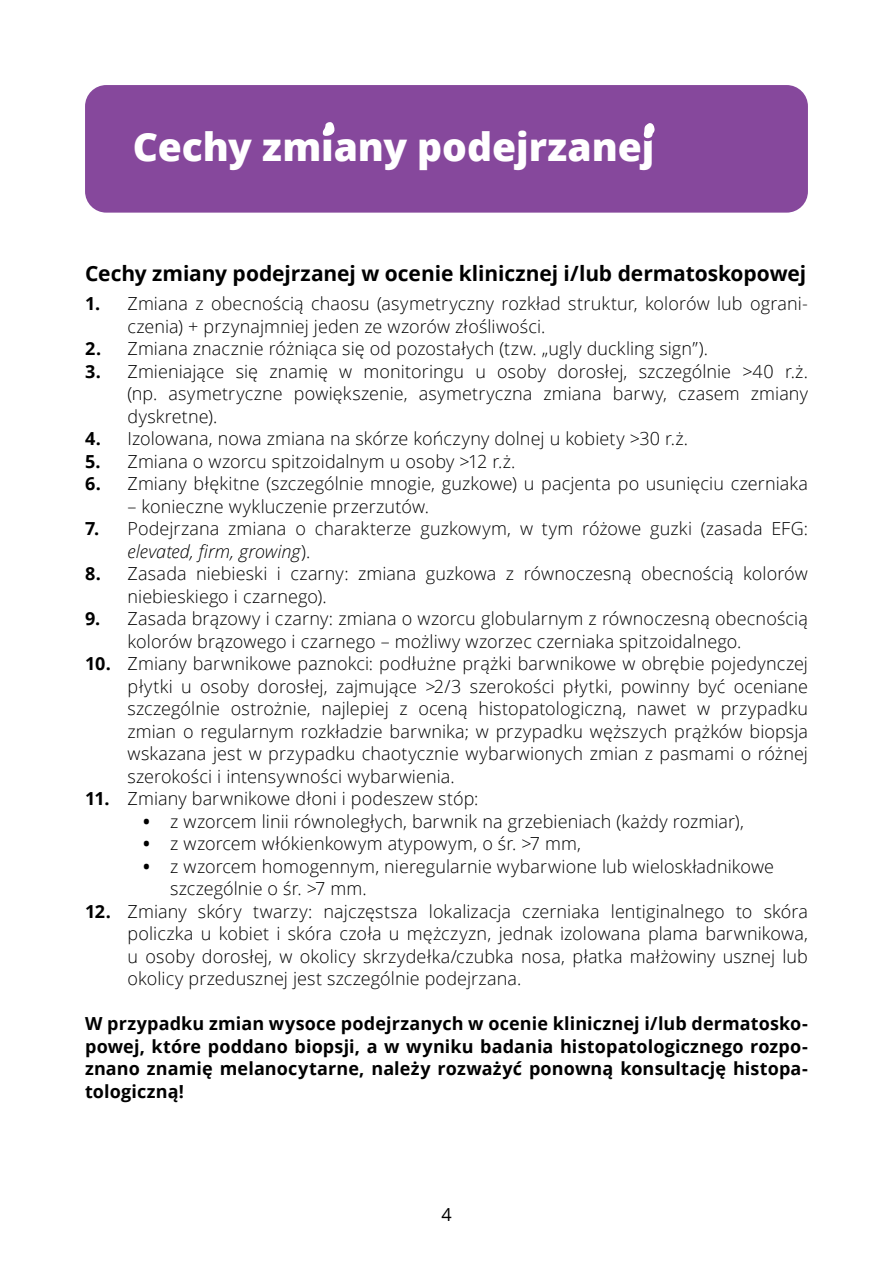
<style>
.page{position:relative;width:893px;height:1263px;background:#fff}
.page>*{position:absolute;margin:0;border:0;box-sizing:border-box;transform-origin:0 0}
.t1{font:800 39px "Open Sans";color:#fff}
.t2{font:700 21px "Open Sans";letter-spacing:-.005em;color:#000}
.t3{font:300 18px/22.5px "Open Sans";letter-spacing:.005em;color:#000}
.t4{font:700 18px/22.5px "Open Sans";letter-spacing:.01em;color:#000;text-align:justify}
.t5{font:18px "Open Sans";color:#000}
.s1{font-weight:700}
.s2{font-style:italic}
</style>
<div class="page">
<div style="left:85px;top:85px;width:723px;height:128px;background:#86489c;border-radius:21px"></div>
<svg style="left:322px;top:122px;width:13px;height:14px"></svg>
<svg style="left:643px;top:123px;width:12px;height:16px"></svg>
<h1 class="t1" style="left:133px;top:117px;width:523px">Cechy zmiany podejrzanej</h1>
<p class="t2" style="left:85px;top:259px;width:723px">Cechy zmiany podejrzanej w ocenie klinicznej i/lub dermatoskopowej</p>
<p class="t3" style="left:128px;top:292px;width:682px;text-indent:-43px"><span class="s1">1.</span> Zmiana z obecnością chaosu (asymetryczny rozkład struktur, kolorów lub ograni&shy;czenia) + przynajmniej jeden ze wzorów złośliwości.</p>
<p class="t3" style="left:85px;top:337px;width:624px"><span class="s1">2.</span> Zmiana znacznie różniąca się od pozostałych (tzw. „ugly duckling sign”).</p>
<p class="t3" style="left:128px;top:359px;width:682px;text-align:justify;text-indent:-43px"><span class="s1">3.</span> Zmieniające się znamię w monitoringu u osoby dorosłej, szczególnie &gt;40 r.ż. (np. asymetryczne powiększenie, asymetryczna zmiana barwy, czasem zmiany dyskretne).</p>
<p class="t3" style="left:85px;top:427px;width:605px"><span class="s1">4.</span> Izolowana, nowa zmiana na skórze kończyny dolnej u kobiety &gt;30 r.ż.</p>
<p class="t3" style="left:85px;top:449px;width:432px"><span class="s1">5.</span> Zmiana o wzorcu spitzoidalnym u osoby &gt;12 r.ż.</p>
<p class="t3" style="left:85px;top:472px;width:724px"><span class="s1">6.</span> Zmiany błękitne (szczególnie mnogie, guzkowe) u pacjenta po usunięciu czerniaka</p>
<p class="t3" style="left:128px;top:494px;width:303px">– konieczne wykluczenie przerzutów.</p>
<p class="t3" style="left:128px;top:517px;width:682px;text-indent:-43px"><span class="s1">7.</span> Podejrzana zmiana o charakterze guzkowym, w tym różowe guzki (zasada EFG: <span class="s2">elevated, firm, growing</span>).</p>
<p class="t3" style="left:128px;top:562px;width:682px;text-indent:-43px"><span class="s1">8.</span> Zasada niebieski i czarny: zmiana guzkowa z równoczesną obecnością kolorów niebieskiego i czarnego).</p>
<p class="t3" style="left:128px;top:607px;width:682px;text-indent:-43px"><span class="s1">9.</span> Zasada brązowy i czarny: zmiana o wzorcu globularnym z równoczesną obecnością kolorów brązowego i czarnego – możliwy wzorzec czerniaka spitzoidalnego.</p>
<p class="t3" style="left:128px;top:652px;width:682px;text-align:justify;text-indent:-43px"><span class="s1">10.</span> Zmiany barwnikowe paznokci: podłużne prążki barwnikowe w obrębie pojedynczej płytki u osoby dorosłej, zajmujące &gt;2/3 szerokości płytki, powinny być oceniane szczególnie ostrożnie, najlepiej z oceną histopatologiczną, nawet w przypadku zmian o regularnym rozkładzie barwnika; w przypadku węższych prążków biopsja wskazana jest w przypadku chaotycznie wybarwionych zmian z pasmami o różnej szerokości i intensywności wybarwienia.</p>
<p class="t3" style="left:85px;top:787px;width:395px"><span class="s1">11.</span> Zmiany barwnikowe dłoni i podeszew stóp:</p>
<p class="t3" style="left:143px;top:809px;width:602px"><span class="s1">•</span> z wzorcem linii równoległych, barwnik na grzebieniach (każdy rozmiar),</p>
<p class="t3" style="left:143px;top:832px;width:439px"><span class="s1">•</span> z wzorcem włókienkowym atypowym, o śr. &gt;7 mm,</p>
<p class="t3" style="left:170px;top:854px;width:605px;text-indent:-27px"><span class="s1">•</span> z wzorcem homogennym, nieregularnie wybarwione lub wieloskładnikowe szczególnie o śr. &gt;7 mm.</p>
<p class="t3" style="left:128px;top:899px;width:682px;text-align:justify;text-indent:-43px"><span class="s1">12.</span> Zmiany skóry twarzy: najczęstsza lokalizacja czerniaka lentiginalnego to skóra policzka u kobiet i skóra czoła u mężczyzn, jednak izolowana plama barwnikowa, u osoby dorosłej, w okolicy skrzydełka/czubka nosa, płatka małżowiny usznej lub okolicy przedusznej jest szczególnie podejrzana.</p>
<p class="t4" style="left:85px;top:1012px;width:724px">W przypadku zmian wysoce podejrzanych w ocenie klinicznej i/lub dermatosko&shy;powej, które poddano biopsji, a w wyniku badania histopatologicznego rozpo&shy;znano znamię melanocytarne, należy rozważyć ponowną konsultację histopa&shy;tologiczną!</p>
<p class="t5" style="left:441px;top:1202px;width:12px">4</p>
</div>
